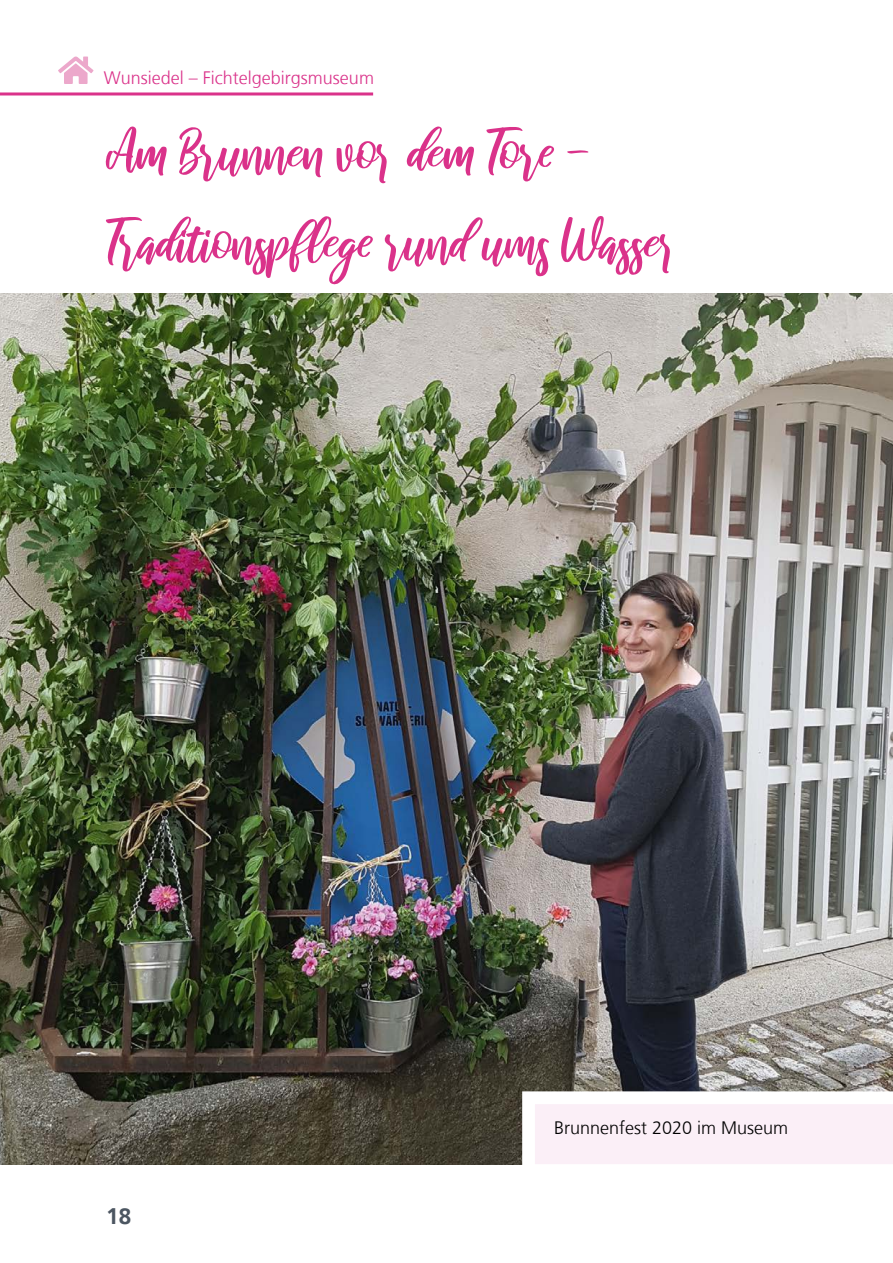
<style>
.page{position:relative;width:893px;height:1263px;background:#fff}
.page>*{position:absolute;margin:0;border:0;box-sizing:border-box;transform-origin:0 0}
.id8440{font:57px "raustila";color:#da328a}
.t1{font:700 22.5px "Frutiger LT";color:#4c5661}
.t2{font:300 18px "Frutiger LT";color:#da328a}
.t3{font:300 18px "Frutiger LT";color:#000}
</style>
<div class="page">
<img style="left:0;top:294px;width:893px;height:870px">
<hr style="left:0;top:92px;width:373px;height:3px;background:#da328a">
<svg style="left:516px;top:1085px;width:377px;height:80px"></svg>
<svg style="left:58px;top:57px;width:35px;height:27px"></svg>
<p class="t2" style="left:104px;top:68px;width:272px">Wunsiedel – Fichtelgebirgsmuseum</p>
<h1 class="id8440" style="left:107px;top:121px;width:483px">Am Brunnen vor dem Tore –</h1>
<h1 class="id8440" style="left:107px;top:211px;width:574px">Traditionspflege rund ums Wasser</h1>
<p class="t1" style="left:106px;top:1203px;width:27px">18</p>
<p class="t3" style="left:554px;top:1118px;width:236px">Brunnenfest 2020 im Museum</p>
</div>
